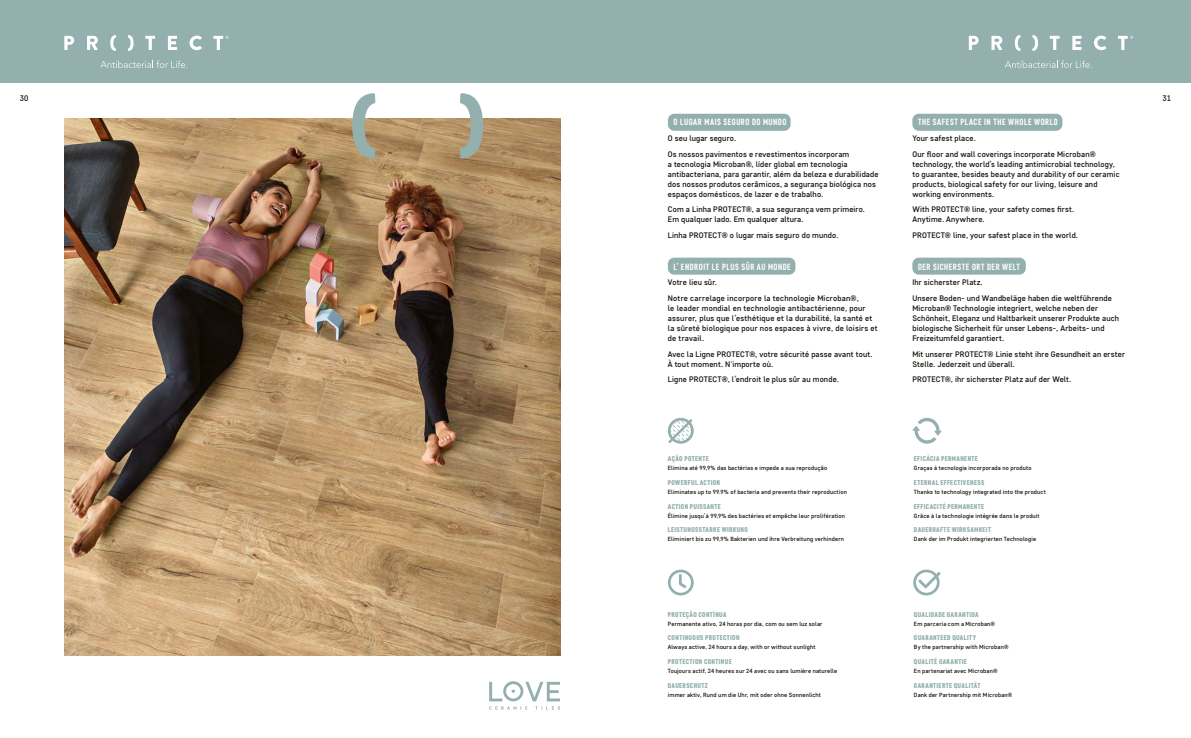
<style>
.page{position:relative;width:1191px;height:738px;background:#fff}
.page>*{position:absolute;margin:0;border:0;box-sizing:border-box;transform-origin:0 0}
.t1{font:700 9px "Core Sans D57 Cn";letter-spacing:.06em;color:#fff}
.t2{font:500 8px/10px "Core Sans D45";letter-spacing:.02em;color:#12120d}
.t3{font:900 7px "Core Sans D77 Cn";letter-spacing:.055em;color:#93b0af}
.t4{font:500 6px "Core Sans D45";letter-spacing:.025em;color:#12120d}
</style>
<div class="page">
<img style="left:64px;top:119px;width:496px;height:536px">
<div style="left:668px;top:114px;width:122px;height:17px;background:#93b0af;border-radius:6px"></div>
<div style="left:668px;top:257px;width:127px;height:17px;background:#93b0af;border-radius:6px"></div>
<div style="left:912px;top:114px;width:150px;height:17px;background:#93b0af;border-radius:6px"></div>
<div style="left:912px;top:257px;width:113px;height:17px;background:#93b0af;border-radius:6px"></div>
<svg style="left:913px;top:569px;width:27px;height:26px"></svg>
<svg style="left:668px;top:569px;width:25px;height:26px"></svg>
<svg style="left:668px;top:417px;width:25px;height:26px"></svg>
<svg style="left:912px;top:417px;width:29px;height:26px"></svg>
<div style="left:0;top:0;width:1191px;height:83px;background:#93b0af"></div>
<svg style="left:100px;top:60px;width:87px;height:8px"></svg>
<svg style="left:64px;top:36px;width:10px;height:14px"></svg>
<svg style="left:87px;top:36px;width:11px;height:14px"></svg>
<svg style="left:110px;top:35px;width:6px;height:16px"></svg>
<svg style="left:128px;top:35px;width:6px;height:16px"></svg>
<svg style="left:145px;top:36px;width:10px;height:14px"></svg>
<svg style="left:168px;top:36px;width:9px;height:14px"></svg>
<svg style="left:189px;top:36px;width:13px;height:14px"></svg>
<svg style="left:213px;top:36px;width:16px;height:14px"></svg>
<svg style="left:489px;top:681px;width:71px;height:28px"></svg>
<svg style="left:352px;top:93px;width:23px;height:65px"></svg>
<svg style="left:460px;top:93px;width:23px;height:65px"></svg>
<svg style="left:1005px;top:60px;width:85px;height:8px"></svg>
<svg style="left:968px;top:36px;width:10px;height:14px"></svg>
<svg style="left:991px;top:36px;width:11px;height:14px"></svg>
<svg style="left:1014px;top:35px;width:6px;height:16px"></svg>
<svg style="left:1032px;top:35px;width:6px;height:16px"></svg>
<svg style="left:1049px;top:36px;width:10px;height:14px"></svg>
<svg style="left:1072px;top:36px;width:9px;height:14px"></svg>
<svg style="left:1094px;top:36px;width:12px;height:14px"></svg>
<svg style="left:1118px;top:36px;width:15px;height:14px"></svg>
<p class="t2" style="left:20px;top:93px;width:10px">30</p>
<p class="t2" style="left:1162px;top:93px;width:10px">31</p>
<p class="t1" style="left:673px;top:117px;width:114px">O LUGAR MAIS SEGURO DO MUNDO</p>
<p class="t2" style="left:668px;top:130px;width:183px;line-height:15.7px">O seu lugar seguro.<br>Os nossos pavimentos e revestimentos incorporam</p>
<p class="t2" style="left:668px;top:158px;width:212px">a tecnologia Microban®, líder global em tecnologia antibacteriana, para garantir, além da beleza e durabilidade dos nossos produtos cerâmicos, a segurança biológica nos espaços domésticos, de lazer e de trabalho.</p>
<p class="t2" style="left:668px;top:204px;width:199px">Com a Linha PROTECT®, a sua segurança vem primeiro.<br>Em qualquer lado. Em qualquer altura.</p>
<p class="t2" style="left:668px;top:230px;width:172px">Linha PROTECT® o lugar mais seguro do mundo.</p>
<p class="t1" style="left:673px;top:261px;width:119px">L’ ENDROIT LE PLUS SÛR AU MONDE</p>
<p class="t2" style="left:668px;top:274px;width:192px;line-height:15.7px">Votre lieu sûr.<br>Notre carrelage incorpore la technologie Microban®,</p>
<p class="t2" style="left:668px;top:302px;width:211px">le leader mondial en technologie antibactérienne, pour assurer, plus que l’esthétique et la durabilité, la santé et la sûreté biologique pour nos espaces à vivre, de loisirs et de travail.</p>
<p class="t2" style="left:668px;top:348px;width:206px">Avec la Ligne PROTECT®, votre sécurité passe avant tout.<br>À tout moment. N'importe où.</p>
<p class="t2" style="left:668px;top:374px;width:173px">Ligne PROTECT®, l’endroit le plus sûr au monde.</p>
<p class="t1" style="left:918px;top:117px;width:141px">THE SAFEST PLACE IN THE WHOLE WORLD</p>
<p class="t2" style="left:912px;top:130px;width:185px;line-height:15.7px">Your safest place.<br>Our floor and wall coverings incorporate Microban®</p>
<p class="t2" style="left:912px;top:158px;width:209px">technology, the world’s leading antimicrobial technology, to guarantee, besides beauty and durability of our ceramic products, biological safety for our living, leisure and working environments.</p>
<p class="t2" style="left:912px;top:204px;width:163px">With PROTECT® line, your safety comes first.<br>Anytime. Anywhere.</p>
<p class="t2" style="left:912px;top:230px;width:167px">PROTECT® line, your safest place in the world.</p>
<p class="t1" style="left:918px;top:261px;width:104px">DER SICHERSTE ORT DER WELT</p>
<p class="t2" style="left:912px;top:274px;width:201px;line-height:15.7px">Ihr sicherster Platz.<br>Unsere Boden- und Wandbeläge haben die weltführende</p>
<p class="t2" style="left:912px;top:302px;width:208px">Microban® Technologie integriert, welche neben der Schönheit, Eleganz und Haltbarkeit unserer Produkte auch biologische Sicherheit für unser Lebens-, Arbeits- und Freizeitumfeld garantiert.</p>
<p class="t2" style="left:912px;top:348px;width:214px">Mit unserer PROTECT® Linie steht ihre Gesundheit an erster<br>Stelle. Jederzeit und überall.</p>
<p class="t2" style="left:912px;top:374px;width:160px">PROTECT®, ihr sicherster Platz auf der Welt.</p>
<p class="t3" style="left:668px;top:454px;width:43px">AÇÃO POTENTE</p>
<p class="t4" style="left:668px;top:463px;width:161px">Elimina até 99,9% das bactérias e impede a sua reprodução</p>
<p class="t3" style="left:668px;top:477px;width:54px">POWERFUL ACTION</p>
<p class="t4" style="left:668px;top:487px;width:180px">Eliminates up to 99.9% of bacteria and prevents their reproduction</p>
<p class="t3" style="left:668px;top:501px;width:55px">ACTION PUISSANTE</p>
<p class="t4" style="left:668px;top:511px;width:179px">Élimine jusqu’à 99,9% des bactéries et empêche leur prolifération</p>
<p class="t3" style="left:668px;top:525px;width:81px">LEISTUNGSSTARKE WIRKUNG</p>
<p class="t4" style="left:668px;top:535px;width:178px">Eliminiert bis zu 99,9% Bakterien und ihre Verbreitung verhindern</p>
<p class="t3" style="left:668px;top:609px;width:60px">PROTEÇÃO CONTÍNUA</p>
<p class="t4" style="left:668px;top:619px;width:156px">Permanente ativo, 24 horas por dia, com ou sem luz solar</p>
<p class="t3" style="left:668px;top:633px;width:73px">CONTINUOUS PROTECTION</p>
<p class="t4" style="left:668px;top:642px;width:149px">Always active, 24 hours a day, with or without sunlight</p>
<p class="t3" style="left:668px;top:656px;width:65px">PROTECTION CONTINUE</p>
<p class="t4" style="left:668px;top:666px;width:171px">Toujours actif, 24 heures sur 24 avec ou sans lumière naturelle</p>
<p class="t3" style="left:668px;top:680px;width:41px">DAUERSCHUTZ</p>
<p class="t4" style="left:668px;top:690px;width:155px">immer aktiv, Rund um die Uhr, mit oder ohne Sonnenlicht</p>
<p class="t3" style="left:914px;top:454px;width:66px">EFICÁCIA PERMANENTE</p>
<p class="t4" style="left:914px;top:463px;width:119px">Graças à tecnologia incorporada no produto</p>
<p class="t3" style="left:914px;top:477px;width:72px">ETERNAL EFFECTIVENESS</p>
<p class="t4" style="left:914px;top:487px;width:133px">Thanks to technology integrated into the product</p>
<p class="t3" style="left:914px;top:501px;width:72px">EFFICACITÉ PERMANENTE</p>
<p class="t4" style="left:914px;top:511px;width:127px">Grâce à la technologie intégrée dans le produit</p>
<p class="t3" style="left:914px;top:525px;width:79px">DAUERHAFTE WIRKSAMKEIT</p>
<p class="t4" style="left:914px;top:535px;width:124px">Dank der im Produkt integrierten Technologie</p>
<p class="t3" style="left:914px;top:609px;width:66px">QUALIDADE GARANTIDA</p>
<p class="t4" style="left:914px;top:619px;width:83px">Em parceria com a Microban®</p>
<p class="t3" style="left:914px;top:633px;width:64px">GUARANTEED QUALITY</p>
<p class="t4" style="left:914px;top:642px;width:96px">By the partnership with Microban®</p>
<p class="t3" style="left:914px;top:656px;width:54px">QUALITÉ GARANTIE</p>
<p class="t4" style="left:914px;top:666px;width:85px">En partenariat avec Microban®</p>
<p class="t3" style="left:914px;top:680px;width:68px">GARANTIERTE QUALITÄT</p>
<p class="t4" style="left:914px;top:690px;width:100px">Dank der Partnership mit Microban®</p>
</div>
